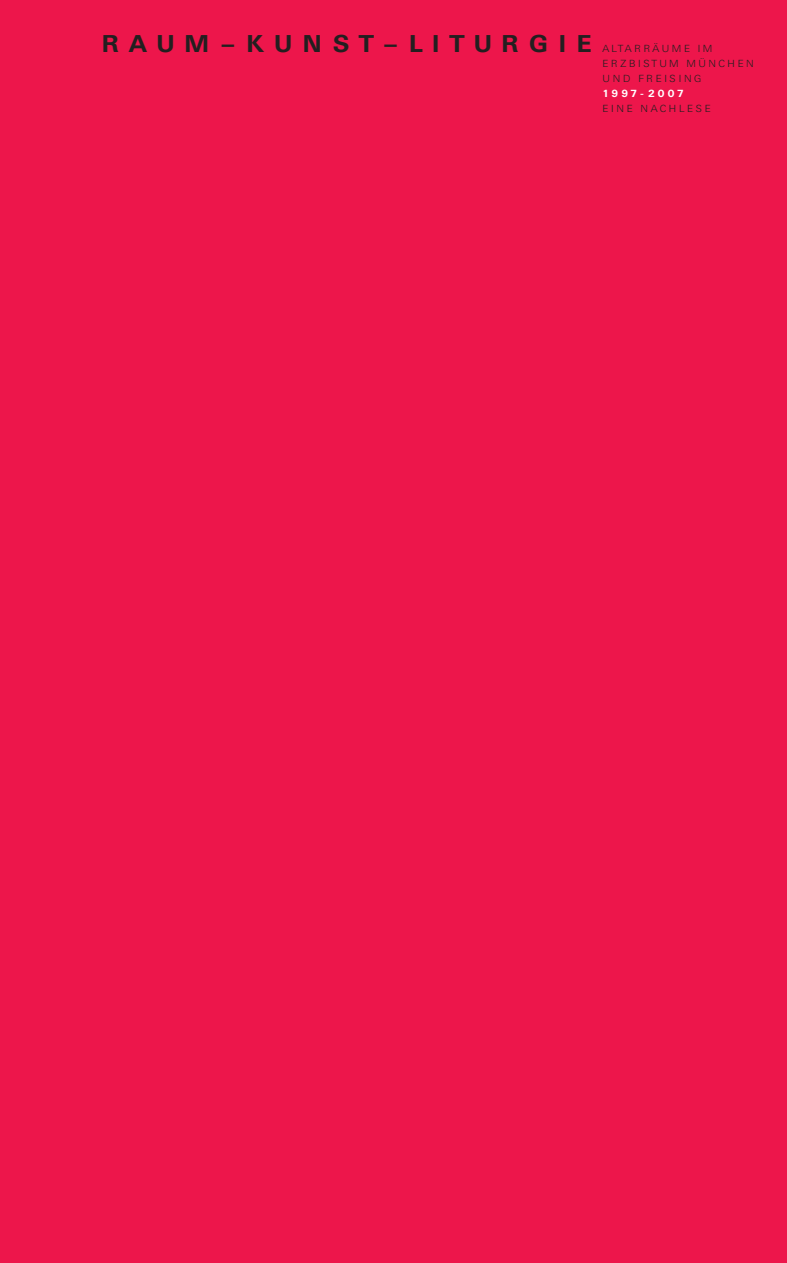
<style>
.page{position:relative;width:787px;height:1263px;background:#ed164b}
.page>*{position:absolute;margin:0;border:0;box-sizing:border-box;transform-origin:0 0}
.t1{font:700 24px "Univers BSK";letter-spacing:.39em;color:#231f20;scale:1.05 1}
.t2{font:300 10.2px/15px "Univers BSK";letter-spacing:.245em;color:#231f20;scale:1.05 1}
.t3{font:300 10.2px "Univers BSK";letter-spacing:.265em;color:#231f20;scale:1.05 1}
.t4{font:700 10.2px "Univers BSK";letter-spacing:.26em;color:#fff;scale:1.05 1}
</style>
<div class="page">
<h1 class="t1" style="left:102px;top:31px;width:468px">RAUM–KUNST–LITURGIE</h1>
<p class="t2" style="left:602px;top:41px;width:145px">ALTARRÄUME IM<br>ERZBISTUM MÜNCHEN<br>UND FREISING</p>
<p class="t4" style="left:602px;top:88px;width:79px">1997-2007</p>
<p class="t3" style="left:602px;top:103px;width:104px">EINE NACHLESE</p>
</div>
